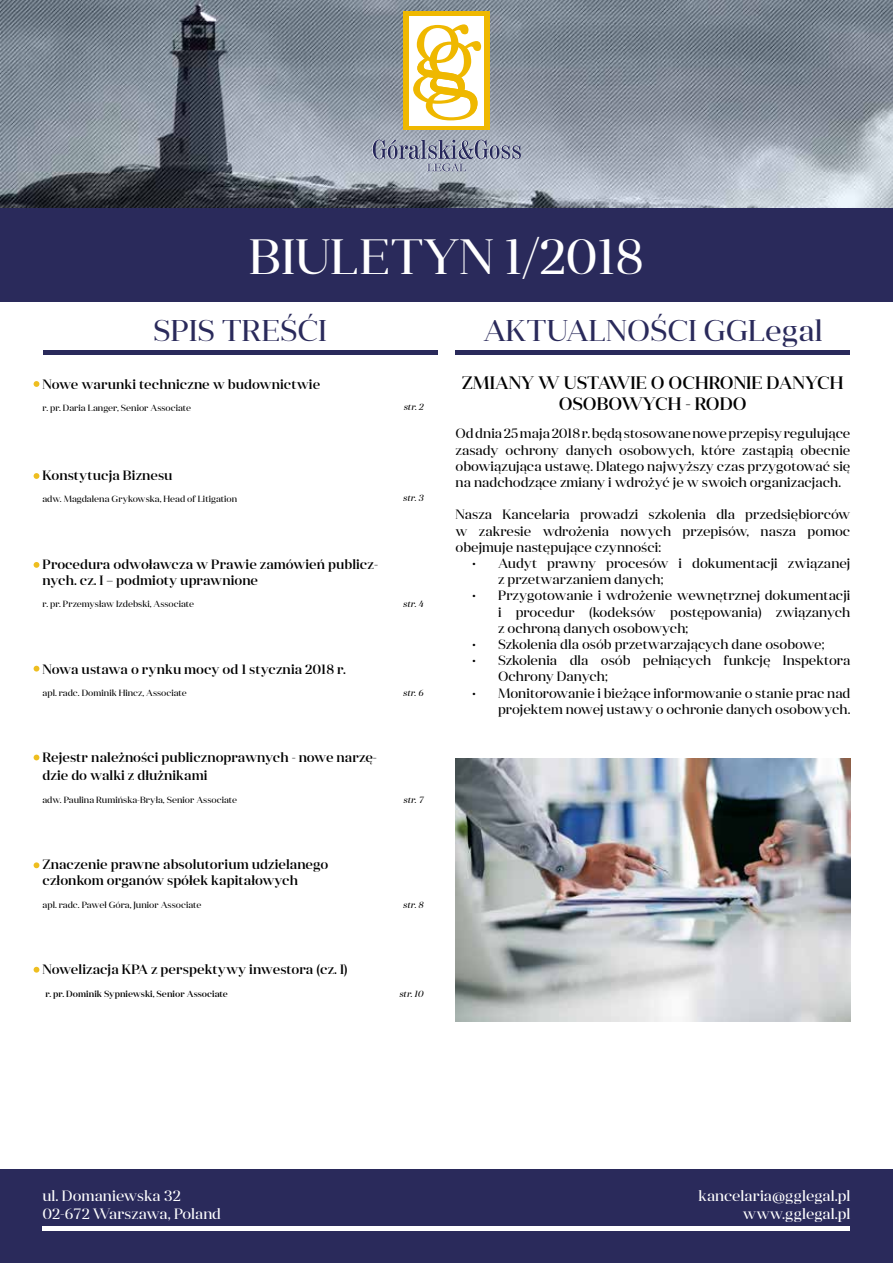
<style>
.page{position:relative;width:893px;height:1263px;background:#fff}
.page>*{position:absolute;margin:0;border:0;box-sizing:border-box;transform-origin:0 0}
.t1{font:49.5px "Anglecia Pro Display";color:#fff}
.t2{font:30px "Anglecia Pro Display";color:#2a2a5b}
.t3{font:500 18px/21.6px "Anglecia Pro Display";color:#000;text-align:center}
.t4{font:15px/18px "Anglecia Pro Display";color:#fff}
.t5{font:13.5px/16.2px "Anglecia Pro Display";color:#000;text-align:justify}
.t6{font:500 13.5px/16.2px "Anglecia Pro Display";color:#000}
.t7{font:9px "Anglecia Pro Display";color:#000}
.t8{font:500 9px "Anglecia Pro Display";color:#000}
.t9{font:italic 9px "Anglecia Pro Display";color:#000}
</style>
<div class="page">
<img style="left:0;top:0;width:893px;height:208px">
<div style="left:0;top:208px;width:893px;height:94px;background:#2a2a5b"></div>
<svg style="left:372px;top:140px;width:149px;height:31px;background:#999fb2"></svg>
<div style="left:403px;top:12px;width:87px;height:118px;background:#efb800"></div>
<div style="left:410px;top:16px;width:74px;height:110px;background:#fff"></div>
<svg style="left:413px;top:24px;width:68px;height:96px"></svg>
<div style="left:43px;top:350px;width:394px;height:5px;background:#2a2a5b"></div>
<div style="left:0;top:1169px;width:893px;height:94px;background:#2a2a5b"></div>
<hr style="left:42px;top:1226px;width:808px;height:4px;background:#fff">
<svg style="left:34px;top:381px;width:5px;height:6px"></svg>
<svg style="left:34px;top:473px;width:5px;height:6px"></svg>
<svg style="left:34px;top:562px;width:5px;height:6px"></svg>
<svg style="left:34px;top:666px;width:5px;height:5px"></svg>
<svg style="left:34px;top:755px;width:5px;height:5px"></svg>
<svg style="left:34px;top:862px;width:5px;height:6px"></svg>
<svg style="left:34px;top:967px;width:5px;height:6px"></svg>
<div style="left:455px;top:350px;width:395px;height:5px;background:#2a2a5b"></div>
<img style="left:455px;top:758px;width:395px;height:263px">
<h1 class="t1" style="left:249px;top:224px;width:396px">BIULETYN 1/2018</h1>
<h2 class="t2" style="left:153px;top:312px;width:175px">SPIS TREŚĆI</h2>
<p class="t6" style="left:43px;top:375px;width:279px">Nowe warunki techniczne w budownictwie</p>
<p class="t7" style="left:43px;top:402px;width:150px">r. pr. Daria Langer, Senior Associate</p>
<h2 class="t2" style="left:483px;top:312px;width:341px">AKTUALNOŚCI GGLegal</h2>
<h3 class="t3" style="left:462px;top:371px;width:383px">ZMIANY W USTAWIE O OCHRONIE DANYCH<br>OSOBOWYCH - RODO</h3>
<p class="t9" style="left:403px;top:401px;width:21px">str. 2</p>
<p class="t6" style="left:43px;top:467px;width:132px">Konstytucja Biznesu</p>
<p class="t7" style="left:43px;top:493px;width:196px">adw. Magdalena Grykowska, Head of Litigation</p>
<p class="t6" style="left:43px;top:555px;width:337px">Procedura odwoławcza w Prawie zamówień publicz&shy;nych. cz. I – podmioty uprawnione</p>
<p class="t7" style="left:43px;top:598px;width:153px">r. pr. Przemysław Izdebski, Associate</p>
<p class="t6" style="left:43px;top:660px;width:305px">Nowa ustawa o rynku mocy od 1 stycznia 2018 r.</p>
<p class="t7" style="left:43px;top:687px;width:146px">apl. radc. Dominik Hincz, Associate</p>
<p class="t6" style="left:43px;top:748px;width:336px;line-height:18px">Rejestr należności publicznoprawnych - nowe narzę&shy;dzie do walki z dłużnikami</p>
<p class="t7" style="left:43px;top:794px;width:196px">adw. Paulina Rumińska-Bryła, Senior Associate</p>
<p class="t6" style="left:43px;top:856px;width:287px">Znaczenie prawne absolutorium udzielanego członkom organów spółek kapitałowych</p>
<p class="t7" style="left:43px;top:899px;width:160px">apl. radc. Paweł Góra, Junior Associate</p>
<p class="t6" style="left:43px;top:961px;width:307px">Nowelizacja KPA z perspektywy inwestora (cz. I)</p>
<p class="t8" style="left:45px;top:988px;width:184px">r. pr. Dominik Sypniewski, Senior Associate</p>
<p class="t9" style="left:403px;top:492px;width:22px">str. 3</p>
<p class="t9" style="left:403px;top:598px;width:22px">str. 4</p>
<p class="t9" style="left:403px;top:687px;width:22px">str. 6</p>
<p class="t9" style="left:403px;top:794px;width:22px">str. 7</p>
<p class="t9" style="left:403px;top:899px;width:22px">str. 8</p>
<p class="t9" style="left:399px;top:988px;width:26px">str. 10</p>
<p class="t5" style="left:455px;top:425px;width:396px">Od dnia 25 maja 2018 r. będą stosowane nowe przepisy regulujące zasady ochrony danych osobowych, które zastąpią obecnie obowiązująca ustawę. Dlatego najwyższy czas przygotować się na nadchodzące zmiany i wdrożyć je w swoich organizacjach.</p>
<p class="t5" style="left:455px;top:506px;width:396px">Nasza Kancelaria prowadzi szkolenia dla przedsiębiorców w zakresie wdrożenia nowych przepisów, nasza pomoc obejmuje następujące czynności:</p>
<p class="t5" style="left:498px;top:555px;width:354px;text-indent:-26px">• Audyt prawny procesów i dokumentacji związanej z przetwarzaniem danych;</p>
<p class="t5" style="left:498px;top:587px;width:354px;text-indent:-26px">• Przygotowanie i wdrożenie wewnętrznej dokumentacji i procedur (kodeksów postępowania) związanych z ochroną danych osobowych;</p>
<p class="t5" style="left:472px;top:636px;width:353px">• Szkolenia dla osób przetwarzających dane osobowe;</p>
<p class="t5" style="left:498px;top:652px;width:354px;text-indent:-26px">• Szkolenia dla osób pełniących funkcję Inspektora<br>Ochrony Danych;</p>
<p class="t5" style="left:472px;top:684px;width:379px;text-align:right">• Monitorowanie i bieżące informowanie o stanie prac nad projektem nowej ustawy o ochronie danych osobowych.</p>
<p class="t4" style="left:42px;top:1186px;width:180px">ul. Domaniewska 32<br>02-672 Warszawa, Poland</p>
<p class="t4" style="left:699px;top:1186px;width:153px;text-align:right">kancelaria@gglegal.pl www.gglegal.pl</p>
</div>
